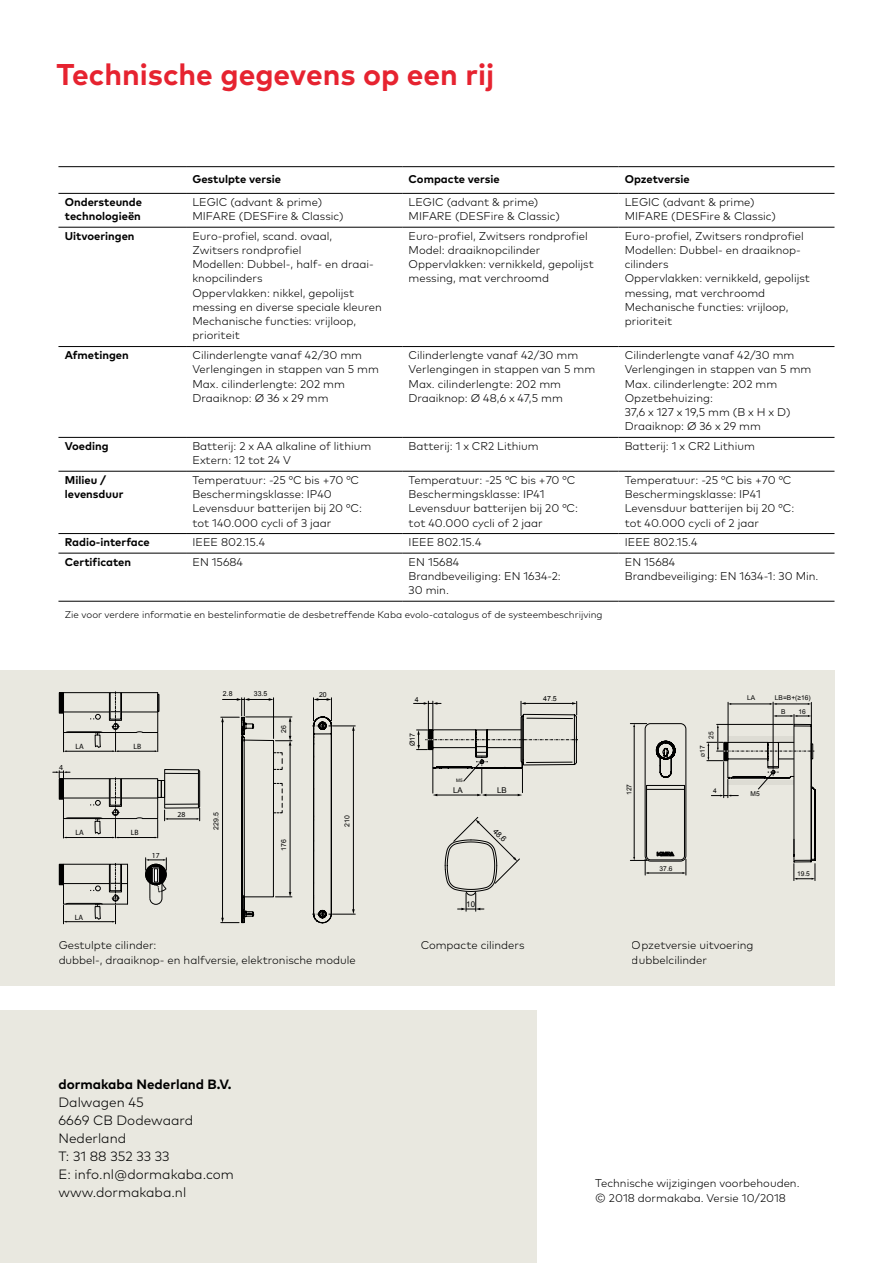
<style>
.page{position:relative;width:893px;height:1263px;background:#fff}
.page>*{position:absolute;margin:0;border:0;box-sizing:border-box;transform-origin:0 0}
.t1{font:700 30px "Mark Pro";color:#e62330}
.t2{font:300 13.5px/18px "Mark Pro";color:#000}
.t3{font:700 13.5px "Mark Pro";color:#000}
.t4{font:300 11.25px/14.2px "Mark Pro";color:#000}
.t5{font:700 11.25px/14.2px "Mark Pro";color:#000}
.t6{font:300 9.75px "Mark Pro";color:#000}
.t7{font:7.95px "Arial";color:#000}
.t8{font:7.65px "Myriad Pro";color:#000}
.t9{font:7.05px "Arial";color:#000}
.t10{font:6.9px "Arial";letter-spacing:.005em;color:#000}
.t11{font:6.6px/13.5px "Arial";letter-spacing:.005em;color:#000}
.t12{font:4.65px "Arial";color:#000}
.s1{font-size:4.95px}
</style>
<div class="page">
<div style="left:0;top:1010px;width:537px;height:253px;background:#e9e8e0"></div>
<div style="left:0;top:670px;width:834px;height:315px;background:#e9e8e0"></div>
<svg style="left:707px;top:702px;width:109px;height:178px"></svg>
<svg style="left:630px;top:723px;width:57px;height:152px"></svg>
<svg style="left:414px;top:701px;width:164px;height:95px"></svg>
<svg style="left:445px;top:817px;width:75px;height:94px"></svg>
<svg style="left:304px;top:167px;width:42px;height:819px"></svg>
<hr style="left:353px;top:730px;width:1px;height:180px;background:#000">
<svg style="left:312px;top:698px;width:43px;height:33px"></svg>
<svg style="left:312px;top:909px;width:43px;height:6px"></svg>
<svg style="left:221px;top:698px;width:71px;height:225px"></svg>
<div style="left:59px;top:693px;width:5px;height:20px;background:#000"></div>
<svg style="left:63px;top:692px;width:96px;height:60px"></svg>
<div style="left:161px;top:780px;width:4px;height:18px;border:1px solid #000"></div>
<svg style="left:53px;top:771px;width:105px;height:68px"></svg>
<svg style="left:164px;top:769px;width:36px;height:52px"></svg>
<div style="left:59px;top:864px;width:5px;height:21px;background:#000"></div>
<svg style="left:145px;top:858px;width:22px;height:47px"></svg>
<svg style="left:63px;top:863px;width:65px;height:61px"></svg>
<hr style="left:58px;top:227px;width:128px;height:1px;background:#000">
<hr style="left:186px;top:227px;width:216px;height:1px;background:#000">
<hr style="left:402px;top:227px;width:216px;height:1px;background:#000">
<hr style="left:618px;top:227px;width:216px;height:1px;background:#000">
<hr style="left:58px;top:346px;width:128px;height:1px;background:#000">
<hr style="left:186px;top:346px;width:216px;height:1px;background:#000">
<hr style="left:402px;top:346px;width:216px;height:1px;background:#000">
<hr style="left:618px;top:346px;width:216px;height:1px;background:#000">
<hr style="left:58px;top:437px;width:128px;height:1px;background:#000">
<hr style="left:186px;top:437px;width:216px;height:1px;background:#000">
<hr style="left:402px;top:437px;width:216px;height:1px;background:#000">
<hr style="left:618px;top:437px;width:216px;height:1px;background:#000">
<hr style="left:58px;top:471px;width:128px;height:1px;background:#000">
<hr style="left:186px;top:471px;width:216px;height:1px;background:#000">
<hr style="left:402px;top:471px;width:216px;height:1px;background:#000">
<hr style="left:618px;top:471px;width:216px;height:1px;background:#000">
<hr style="left:58px;top:533px;width:128px;height:1px;background:#000">
<hr style="left:186px;top:533px;width:216px;height:1px;background:#000">
<hr style="left:402px;top:533px;width:216px;height:1px;background:#000">
<hr style="left:618px;top:533px;width:216px;height:1px;background:#000">
<hr style="left:58px;top:553px;width:128px;height:1px;background:#000">
<hr style="left:186px;top:553px;width:216px;height:1px;background:#000">
<hr style="left:402px;top:553px;width:216px;height:1px;background:#000">
<hr style="left:618px;top:553px;width:216px;height:1px;background:#000">
<hr style="left:58px;top:166px;width:128px;height:1px;background:#000">
<hr style="left:186px;top:166px;width:216px;height:1px;background:#000">
<hr style="left:402px;top:166px;width:216px;height:1px;background:#000">
<hr style="left:618px;top:166px;width:216px;height:1px;background:#000">
<hr style="left:58px;top:193px;width:128px;height:1px;background:#000">
<hr style="left:186px;top:193px;width:216px;height:1px;background:#000">
<hr style="left:402px;top:193px;width:216px;height:1px;background:#000">
<hr style="left:618px;top:193px;width:216px;height:1px;background:#000">
<hr style="left:58px;top:601px;width:128px;height:1px;background:#000">
<hr style="left:186px;top:601px;width:216px;height:1px;background:#000">
<hr style="left:402px;top:601px;width:216px;height:1px;background:#000">
<hr style="left:618px;top:601px;width:216px;height:1px;background:#000">
<h1 class="t1" style="left:57px;top:52px;width:439px">Technische gegevens op een rij</h1>
<p class="t5" style="left:192px;top:171px;width:90px">Gestulpte versie</p>
<p class="t5" style="left:409px;top:171px;width:93px">Compacte versie</p>
<p class="t5" style="left:625px;top:171px;width:67px">Opzetversie</p>
<p class="t5" style="left:65px;top:194px;width:79px">Ondersteunde technologieën</p>
<p class="t4" style="left:192px;top:194px;width:153px">LEGIC (advant &amp; prime)<br>MIFARE (DESFire &amp; Classic)</p>
<p class="t4" style="left:409px;top:194px;width:153px">LEGIC (advant &amp; prime)<br>MIFARE (DESFire &amp; Classic)</p>
<p class="t4" style="left:625px;top:194px;width:153px">LEGIC (advant &amp; prime)<br>MIFARE (DESFire &amp; Classic)</p>
<p class="t5" style="left:65px;top:228px;width:71px">Uitvoeringen</p>
<p class="t4" style="left:192px;top:228px;width:191px">Euro-profiel, scand. ovaal,<br>Zwitsers rondprofiel<br>Modellen: Dubbel-, half- en draai&shy;knopcilinders<br>Oppervlakken: nikkel, gepolijst messing en diverse speciale kleuren<br>Mechanische functies: vrijloop, prioriteit</p>
<p class="t4" style="left:409px;top:228px;width:187px">Euro-profiel, Zwitsers rondprofiel<br>Model: draaiknopcilinder<br>Oppervlakken: vernikkeld, gepolijst messing, mat verchroomd</p>
<p class="t4" style="left:625px;top:228px;width:187px">Euro-profiel, Zwitsers rondprofiel<br>Modellen: Dubbel- en draaiknop&shy;cilinders<br>Oppervlakken: vernikkeld, gepolijst messing, mat verchroomd<br>Mechanische functies: vrijloop, prioriteit</p>
<p class="t5" style="left:65px;top:347px;width:65px">Afmetingen</p>
<p class="t4" style="left:192px;top:347px;width:188px">Cilinderlengte vanaf 42/30 mm<br>Verlengingen in stappen van 5 mm<br>Max. cilinderlengte: 202 mm<br>Draaiknop: Ø 36 x 29 mm</p>
<p class="t4" style="left:409px;top:347px;width:188px">Cilinderlengte vanaf 42/30 mm<br>Verlengingen in stappen van 5 mm<br>Max. cilinderlengte: 202 mm<br>Draaiknop: Ø 48,6 x 47,5 mm</p>
<p class="t4" style="left:625px;top:347px;width:188px">Cilinderlengte vanaf 42/30 mm<br>Verlengingen in stappen van 5 mm<br>Max. cilinderlengte: 202 mm<br>Opzetbehuizing:<br>37,6 x 127 x 19,5 mm (B x H x D)<br>Draaiknop: Ø 36 x 29 mm</p>
<p class="t5" style="left:65px;top:438px;width:45px">Voeding</p>
<p class="t4" style="left:192px;top:438px;width:180px">Batterij: 2 x AA alkaline of lithium<br>Extern: 12 tot 24 V</p>
<p class="t4" style="left:409px;top:438px;width:132px">Batterij: 1 x CR2 Lithium</p>
<p class="t4" style="left:625px;top:438px;width:132px">Batterij: 1 x CR2 Lithium</p>
<p class="t5" style="left:65px;top:472px;width:60px">Milieu / levensduur</p>
<p class="t4" style="left:192px;top:472px;width:171px">Temperatuur: -25 °C bis +70 °C<br>Beschermingsklasse: IP40<br>Levensduur batterijen bij 20 °C: tot 140.000 cycli of 3 jaar</p>
<p class="t4" style="left:409px;top:472px;width:171px">Temperatuur: -25 °C bis +70 °C<br>Beschermingsklasse: IP41<br>Levensduur batterijen bij 20 °C: tot 40.000 cycli of 2 jaar</p>
<p class="t4" style="left:625px;top:472px;width:171px">Temperatuur: -25 °C bis +70 °C<br>Beschermingsklasse: IP41<br>Levensduur batterijen bij 20 °C: tot 40.000 cycli of 2 jaar</p>
<p class="t5" style="left:65px;top:534px;width:86px">Radio-interface</p>
<p class="t4" style="left:192px;top:534px;width:74px">IEEE 802.15.4</p>
<p class="t4" style="left:409px;top:534px;width:74px">IEEE 802.15.4</p>
<p class="t4" style="left:625px;top:534px;width:74px">IEEE 802.15.4</p>
<p class="t5" style="left:65px;top:554px;width:68px">Certificaten</p>
<p class="t4" style="left:192px;top:554px;width:52px">EN 15684</p>
<p class="t4" style="left:409px;top:554px;width:154px">EN 15684<br>Brandbeveiliging: EN 1634-2:<br>30 min.</p>
<p class="t4" style="left:625px;top:554px;width:195px">EN 15684<br>Brandbeveiliging: EN 1634-1: 30 Min.</p>
<p class="t6" style="left:65px;top:607px;width:539px">Zie voor verdere informatie en bestelinformatie de desbetreffende Kaba evolo-catalogus of de systeembeschrijving</p>
<p class="t8" style="left:59px;top:763px;width:5px">4</p>
<p class="t8" style="left:76px;top:742px;width:10px">LA</p>
<p class="t8" style="left:133px;top:742px;width:9px">LB</p>
<p class="t8" style="left:76px;top:828px;width:10px">LA</p>
<p class="t8" style="left:131px;top:828px;width:9px">LB</p>
<p class="t8" style="left:152px;top:850px;width:9px">17</p>
<p class="t8" style="left:178px;top:810px;width:9px">28</p>
<p class="t8" style="left:75px;top:913px;width:10px">LA</p>
<p class="t10" style="left:223px;top:689px;width:11px">2.8</p>
<p class="t10" style="left:254px;top:689px;width:15px">33.5</p>
<p class="t10" style="left:319px;top:690px;width:9px">20</p>
<p class="t10" style="left:279px;top:733px;width:9px;rotate:-90deg">26</p>
<p class="t10" style="left:212px;top:830px;width:19px;rotate:-90deg">229.5</p>
<p class="t10" style="left:279px;top:851px;width:13px;rotate:-90deg">176</p>
<p class="t10" style="left:343px;top:827px;width:13px;rotate:-90deg">210</p>
<p class="t9" style="left:415px;top:695px;width:5px">4</p>
<p class="t9" style="left:408px;top:746px;width:15px;rotate:-90deg">Ø17</p>
<p class="t12" style="left:456px;top:777px;width:8px">M5</p>
<p class="t7" style="left:453px;top:785px;width:11px">LA</p>
<p class="t7" style="left:497px;top:785px;width:11px">LB</p>
<p class="t7" style="left:498px;top:826px;width:17px;rotate:45deg">48.6</p>
<p class="t7" style="left:466px;top:899px;width:10px">10</p>
<p class="t4" style="left:58px;top:937px;width:100px">Gestulpte cilinder:</p>
<p class="t4" style="left:420px;top:937px;width:106px">Compacte cilinders</p>
<p class="t4" style="left:58px;top:952px;width:299px">dubbel-, draaiknop- en halfversie, elektronische module</p>
<p class="t9" style="left:543px;top:694px;width:15px">47.5</p>
<p class="t11" style="left:623px;top:795px;width:13px;rotate:-90deg">127</p>
<p class="t11" style="left:704px;top:739px;width:9px;rotate:-90deg">25</p>
<p class="t11" style="left:696px;top:757px;width:13px;rotate:-90deg"><span class="s1">Ø</span>17</p>
<p class="t11" style="left:713px;top:784px;width:5px">4</p>
<p class="t11" style="left:747px;top:691px;width:10px">LA</p>
<p class="t11" style="left:781px;top:691px;width:31px;text-indent:-6px">LB=B+(≥16)<br>B</p>
<p class="t11" style="left:798px;top:705px;width:9px">16</p>
<p class="t11" style="left:751px;top:787px;width:11px">M5</p>
<p class="t11" style="left:660px;top:862px;width:14px">37.6</p>
<p class="t4" style="left:632px;top:937px;width:123px">Opzetversie uitvoering dubbelcilinder</p>
<p class="t11" style="left:797px;top:867px;width:14px">19.5</p>
<p class="t3" style="left:58px;top:1074px;width:175px">dormakaba Nederland B.V.</p>
<p class="t2" style="left:58px;top:1092px;width:177px">Dalwagen 45<br>6669 CB Dodewaard<br>Nederland<br>T: 31 88 352 33 33<br>E: info.nl@dormakaba.com www.dormakaba.nl</p>
<p class="t4" style="left:595px;top:1175px;width:206px">Technische wijzigingen voorbehouden. © 2018 dormakaba. Versie 10/2018</p>
</div>
